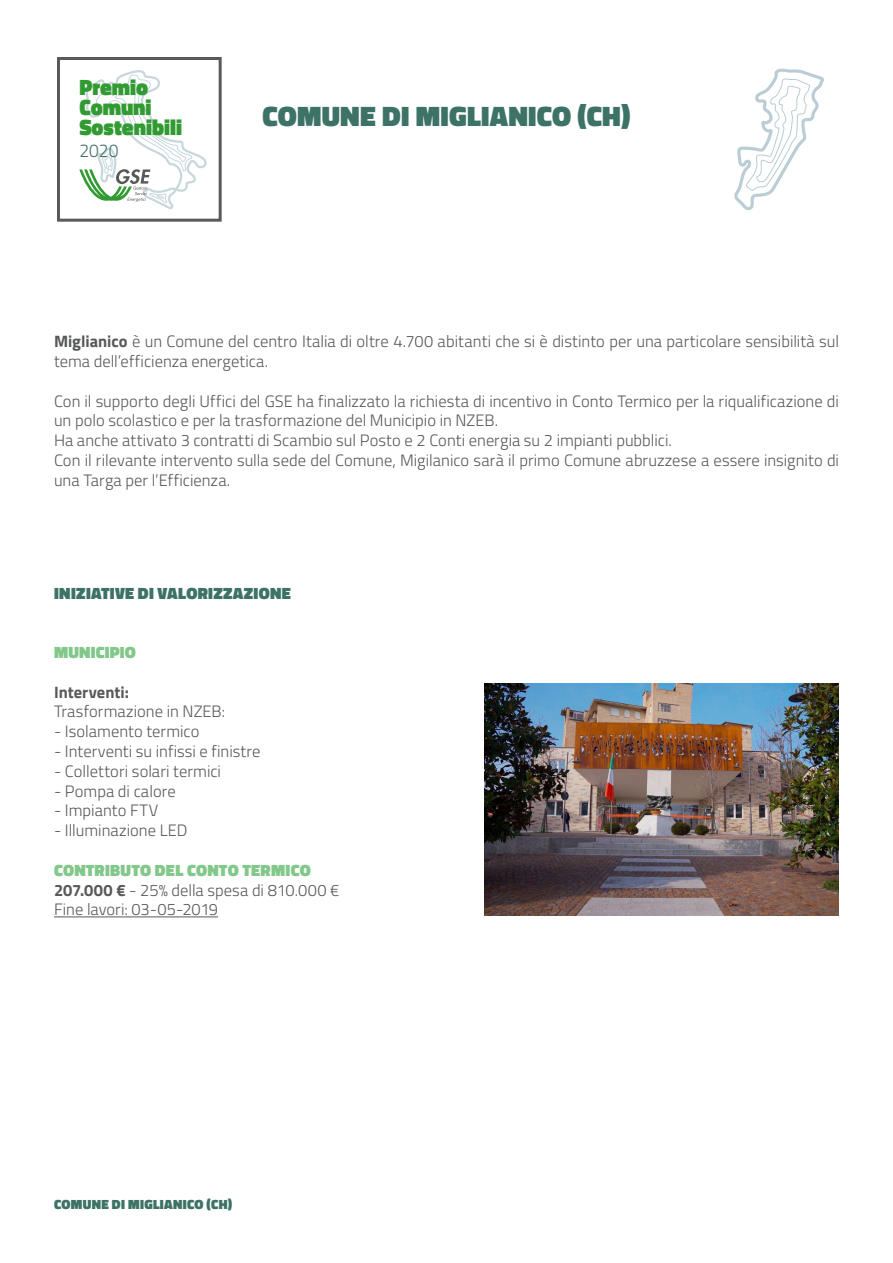
<style>
.page{position:relative;width:893px;height:1263px;background:#fff}
.page>*{position:absolute;margin:0;border:0;box-sizing:border-box;transform-origin:0 0}
.t1{font:900 28.5px "Titillium Web";letter-spacing:.01em;color:#3d7267}
.t2{font:900 22.5px/20.1px "Titillium Web";color:#319b32;scale:.95 1}
.t3{font:300 18.45px "Titillium Web";color:#407367;scale:.95 1}
.t4{font:300 16.5px/19.8px "Titillium Web";color:#57585a}
.t5{font:900 16.5px "Titillium Web";letter-spacing:.015em;color:#83c88b}
.t6{font:900 16.5px "Titillium Web";letter-spacing:.02em;color:#3d7267}
.t7{font:700 16.5px "Titillium Web";color:#57585a}
.t8{font:900 13.5px "Titillium Web";letter-spacing:.03em;color:#3d7267}
.s1{font-weight:700}
</style>
<div class="page">
<div style="left:57px;top:57px;width:165px;height:165px;border:3px solid #595958"></div>
<svg style="left:79px;top:70px;width:128px;height:139px"></svg>
<svg style="left:735px;top:68px;width:89px;height:142px"></svg>
<hr style="left:54px;top:917px;width:164px;height:1px;background:#57585a">
<img style="left:484px;top:683px;width:354px;height:232px">
<h2 class="t2" style="left:79px;top:77px;width:110px">Premio<br>Comuni<br>Sostenibili</h2>
<p class="t3" style="left:79px;top:138px;width:43px">2020</p>
<p class="t1" style="left:262px;top:95px;width:370px">COMUNE DI MIGLIANICO (CH)</p>
<p class="t4" style="left:54px;top:331px;width:787px"><span class="s1">Miglianico</span> è un Comune del centro Italia di oltre 4.700 abitanti che si è distinto per una particolare sensibilità sul tema dell’efficienza energetica.</p>
<p class="t4" style="left:54px;top:390px;width:786px">Con il supporto degli Uffici del GSE ha finalizzato la richiesta di incentivo in Conto Termico per la riqualificazione di un polo scolastico e per la trasformazione del Municipio in NZEB.</p>
<p class="t4" style="left:54px;top:430px;width:619px">Ha anche attivato 3 contratti di Scambio sul Posto e 2 Conti energia su 2 impianti pubblici.</p>
<p class="t4" style="left:54px;top:450px;width:786px">Con il rilevante intervento sulla sede del Comune, Migilanico sarà il primo Comune abruzzese a essere insignito di una Targa per l’Efficienza.</p>
<p class="t6" style="left:54px;top:581px;width:238px">INIZIATIVE DI VALORIZZAZIONE</p>
<p class="t5" style="left:54px;top:640px;width:83px">MUNICIPIO</p>
<p class="t7" style="left:54px;top:679px;width:77px">Interventi:</p>
<p class="t4" style="left:54px;top:701px;width:173px">Trasformazione in NZEB:</p>
<p class="t4" style="left:54px;top:721px;width:147px">- Isolamento termico</p>
<p class="t4" style="left:54px;top:740px;width:208px">- Interventi su infissi e finistre</p>
<p class="t4" style="left:54px;top:760px;width:169px">- Collettori solari termici</p>
<p class="t4" style="left:54px;top:780px;width:123px">- Pompa di calore</p>
<p class="t4" style="left:54px;top:800px;width:106px">- Impianto FTV</p>
<p class="t4" style="left:54px;top:820px;width:135px">- Illuminazione LED</p>
<p class="t5" style="left:54px;top:858px;width:258px">CONTRIBUTO DEL CONTO TERMICO</p>
<p class="t4" style="left:54px;top:879px;width:287px"><span class="s1">207.000 €</span> - 25% della spesa di 810.000 €</p>
<p class="t4" style="left:54px;top:899px;width:166px">Fine lavori: 03-05-2019</p>
<p class="t8" style="left:54px;top:1194px;width:180px">COMUNE DI MIGLIANICO (CH)</p>
</div>
